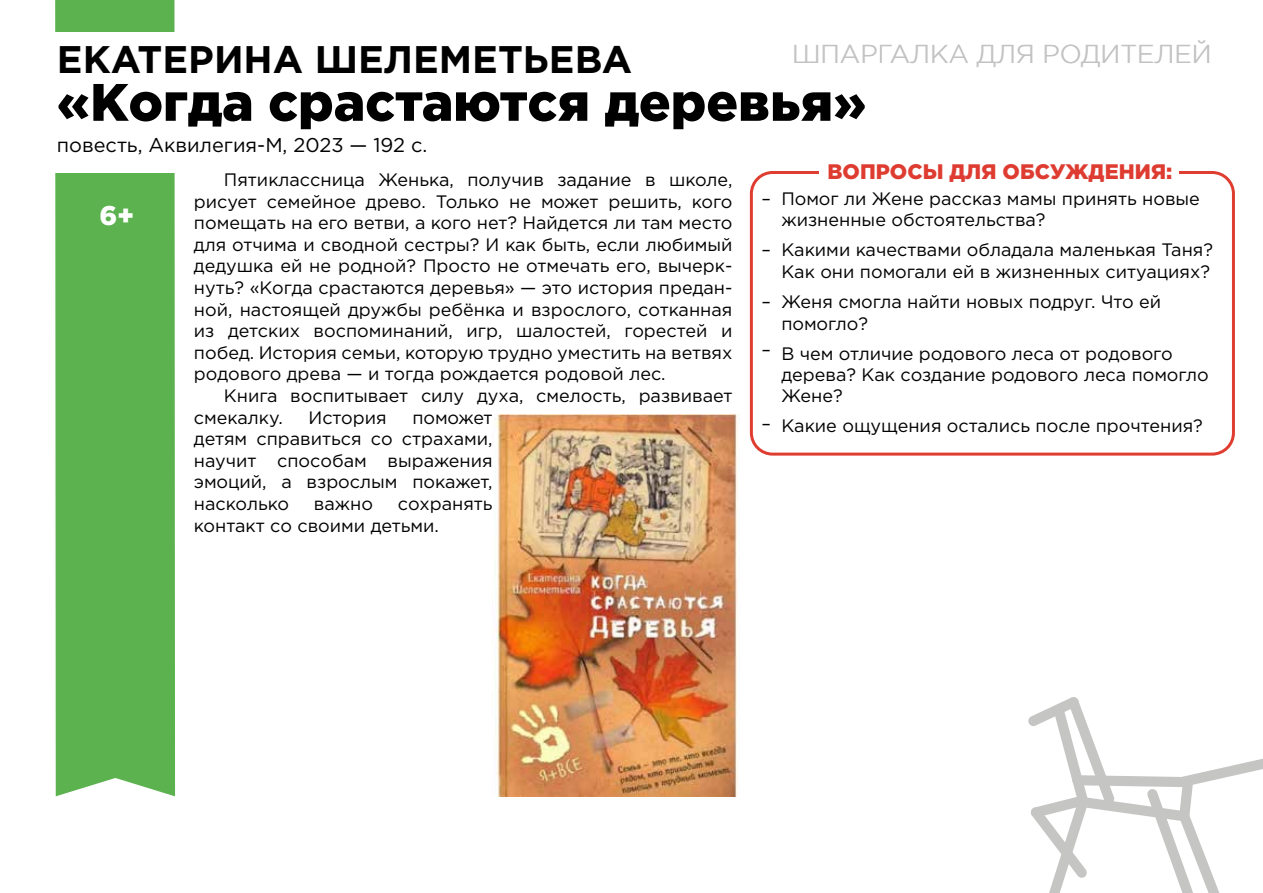
<style>
.page{position:relative;width:1263px;height:893px;background:#fff}
.page>*{position:absolute;margin:0;border:0;box-sizing:border-box;transform-origin:0 0}
.t1{font:900 52.65px "Gotham Pro";color:#000}
.t2{font:700 38.4px "Gotham Pro";color:#000}
.t3{font:900 27px "Gotham Pro";color:#fff}
.t4{font:300 25.8px "Gotham Pro";color:#c5c5c4}
.t5{font:900 21px "Gotham Pro";color:#de3c31}
.t6{font:19.95px "Gotham Pro";color:#000}
.t7{font:18px/21.6px "Gotham Pro";color:#000}
</style>
<div class="page">
<div style="left:55px;top:0;width:120px;height:796px;background:#5cb24f"></div>
<svg style="left:1028px;top:697px;width:235px;height:196px"></svg>
<div style="left:750px;top:171px;width:485px;height:285px;border:3px solid #e03d31;border-radius:21px"></div>
<div style="left:820px;top:156px;width:359px;height:34px;background:#fff"></div>
<div style="left:53px;top:32px;width:127px;height:140px;background:#fff"></div>
<img style="left:495px;top:414px;width:245px;height:382px">
<h2 class="t2" style="left:57px;top:37px;width:577px">ЕКАТЕРИНА ШЕЛЕМЕТЬЕВА</h2>
<h3 class="t4" style="left:792px;top:40px;width:421px">ШПАРГАЛКА ДЛЯ РОДИТЕЛЕЙ</h3>
<h1 class="t1" style="left:57px;top:72px;width:811px">«Когда срастаются деревья»</h1>
<p class="t6" style="left:57px;top:134px;width:372px">повесть, Аквилегия-М, 2023 — 192 с.</p>
<h3 class="t3" style="left:99px;top:200px;width:37px">6+</h3>
<p class="t7" style="left:194px;top:169px;width:540px;text-align:justify;text-indent:30px">Пятиклассница Женька, получив задание в школе, рисует семейное древо. Только не может решить, кого помещать на его ветви, а кого нет? Найдется ли там место для отчима и сводной сестры? И как быть, если любимый дедушка ей не родной? Просто не отмечать его, вычерк&shy;нуть? «Когда срастаются деревья» — это история предан&shy;ной, настоящей дружбы ребёнка и взрослого, сотканная из детских воспоминаний, игр, шалостей, горестей и побед. История семьи, которую трудно уместить на ветвях родового древа — и тогда рождается родовой лес.</p>
<p class="t7" style="left:194px;top:385px;width:540px;text-indent:30px">Книга воспитывает силу духа, смелость, развивает смекалку.</p>
<p class="t7" style="left:308px;top:406px;width:80px">История</p>
<p class="t7" style="left:194px;top:406px;width:300px;text-align:justify;text-indent:218px">поможет детям справиться со страхами, научит способам выражения эмоций, а взрослым покажет, насколько</p>
<p class="t7" style="left:194px;top:493px;width:300px;text-indent:204px">сохранять контакт со своими детьми.</p>
<p class="t7" style="left:314px;top:493px;width:61px">важно</p>
<p class="t7" style="left:761px;top:187px;width:11px">–</p>
<p class="t7" style="left:761px;top:239px;width:11px">–</p>
<p class="t7" style="left:761px;top:291px;width:11px">–</p>
<p class="t7" style="left:761px;top:339px;width:11px">–</p>
<p class="t7" style="left:761px;top:413px;width:11px">–</p>
<p class="t5" style="left:827px;top:159px;width:346px">ВОПРОСЫ ДЛЯ ОБСУЖДЕНИЯ:</p>
<p class="t7" style="left:781px;top:188px;width:420px">Помог ли Жене рассказ мамы принять новые жизненные обстоятельства?</p>
<p class="t7" style="left:781px;top:239px;width:433px">Какими качествами обладала маленькая Таня?<br>Как они помогали ей в жизненных ситуациях?</p>
<p class="t7" style="left:781px;top:291px;width:381px">Женя смогла найти новых подруг. Что ей помогло?</p>
<p class="t7" style="left:781px;top:343px;width:429px">В чем отличие родового леса от родового дерева? Как создание родового леса помогло<br>Жене?</p>
<p class="t7" style="left:781px;top:415px;width:423px">Какие ощущения остались после прочтения?</p>
</div>
